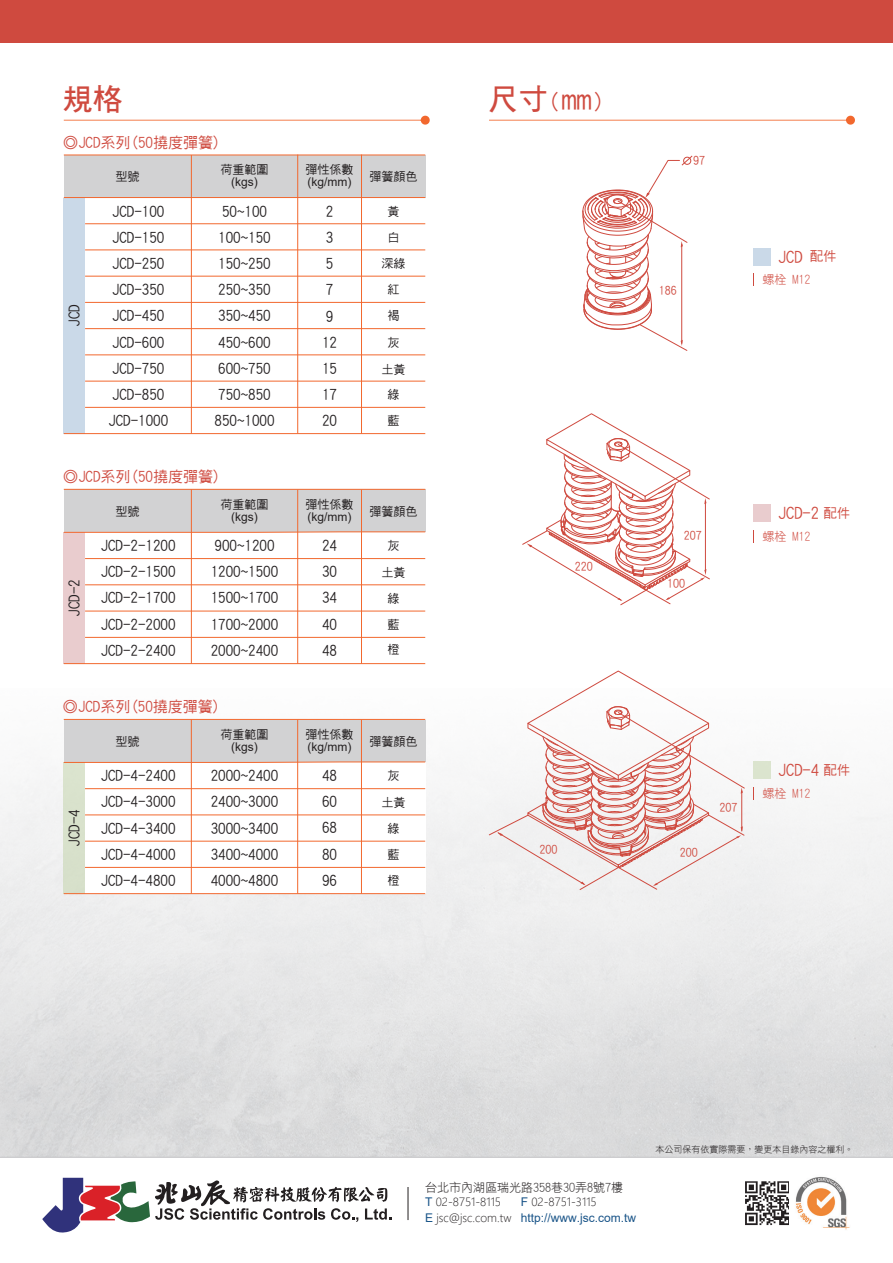
<style>
.page{position:relative;width:893px;height:1263px;background:#fff}
.page>*{position:absolute;margin:0;border:0;box-sizing:border-box;transform-origin:0 0}
.t1{font:30px "DF Hei Bd HK BF";color:#cf4a3f}
.t2{font:16.5px "DF Hei W5 WIN BF";color:#cf4a3f}
.t3{font:15px/26.2px "DF Hei W5 WIN BF";color:#231f20;text-align:justify}
.t4{font:15px "DF Hei W5 WIN BF";color:#cf4a3f}
.t5{font:12px/25.5px "DF Hei W5 WIN BF";color:#231f20}
.t6{font:12px "Arial";color:#195488}
.t7{font:12px "Arial";color:#231f20}
.t8{font:300 12px "Segoe UI";color:#231f20}
.t9{font:12px "DF Hei W5 WIN BF";color:#cf4a3f}
.t10{font:12px "DF Hei Lt HK BF";color:#231f20}
.t11{font:12px "DF Hei Lt HK BF";color:#cf4a3f}
.t12{font:9px "DF Hei Lt HK BF";color:#231f20}
.s1{font-family:"DF Hei W5 WIN BF";font-size:21px}
.s2{font-family:"DF Hei W5 WIN BF"}
.s3{font-size:13.5px}
.s4{font-family:"Arial";font-weight:400;color:#195488}
.s5{font-family:"Segoe UI";font-weight:300;color:#231f20}
</style>
<div class="page">
<img style="left:0;top:670px;width:893px;height:487px">
<div style="left:0;top:0;width:893px;height:43px;background:#cf4a3f"></div>
<svg style="left:42px;top:1178px;width:349px;height:55px"></svg>
<hr style="left:408px;top:1187px;width:1px;height:33px;background:#231f20">
<img style="left:745px;top:1181px;width:44px;height:45px">
<img style="left:795px;top:1177px;width:55px;height:53px">
<hr style="left:0;top:1157px;width:893px;height:1px;background:#c1c1c4">
<svg style="left:64px;top:116px;width:366px;height:9px"></svg>
<svg style="left:489px;top:116px;width:366px;height:9px"></svg>
<div style="left:64px;top:490px;width:361px;height:42px;background:#d2d2d3"></div>
<div style="left:64px;top:532px;width:21px;height:132px;background:#e9ccce"></div>
<hr style="left:64px;top:489px;width:361px;height:1px;background:#f2682e">
<hr style="left:85px;top:611px;width:340px;height:1px;background:#f2682e">
<hr style="left:64px;top:663px;width:361px;height:1px;background:#f2682e">
<hr style="left:85px;top:637px;width:340px;height:1px;background:#f2682e">
<hr style="left:85px;top:584px;width:340px;height:1px;background:#f2682e">
<hr style="left:85px;top:558px;width:340px;height:1px;background:#f2682e">
<hr style="left:361px;top:490px;width:1px;height:174px;background:#f2682e">
<hr style="left:297px;top:490px;width:1px;height:174px;background:#f2682e">
<hr style="left:191px;top:489px;width:1px;height:175px;background:#f2682e">
<svg style="left:63px;top:531px;width:363px;height:2px"></svg>
<div style="left:64px;top:720px;width:361px;height:42px;background:#d2d2d3"></div>
<div style="left:64px;top:762px;width:21px;height:131px;background:#d9e2cc"></div>
<hr style="left:64px;top:719px;width:361px;height:1px;background:#f2682e">
<div style="left:85px;top:762px;width:340px;height:132px;background:#fff"></div>
<hr style="left:85px;top:841px;width:340px;height:1px;background:#f2682e">
<hr style="left:64px;top:893px;width:361px;height:1px;background:#f2682e">
<hr style="left:85px;top:867px;width:340px;height:1px;background:#f2682e">
<hr style="left:85px;top:814px;width:340px;height:1px;background:#f2682e">
<hr style="left:85px;top:788px;width:340px;height:1px;background:#f2682e">
<hr style="left:361px;top:720px;width:1px;height:173px;background:#f2682e">
<hr style="left:297px;top:720px;width:1px;height:173px;background:#f2682e">
<hr style="left:191px;top:719px;width:1px;height:174px;background:#f2682e">
<svg style="left:63px;top:761px;width:363px;height:2px"></svg>
<div style="left:64px;top:198px;width:21px;height:236px;background:#cad9e8"></div>
<div style="left:64px;top:155px;width:361px;height:43px;background:#d2d2d3"></div>
<hr style="left:64px;top:155px;width:361px;height:1px;background:#f2682e">
<hr style="left:85px;top:407px;width:340px;height:1px;background:#f2682e">
<hr style="left:85px;top:381px;width:340px;height:1px;background:#f2682e">
<hr style="left:85px;top:354px;width:340px;height:1px;background:#f2682e">
<hr style="left:85px;top:328px;width:340px;height:1px;background:#f2682e">
<hr style="left:85px;top:302px;width:340px;height:1px;background:#f2682e">
<hr style="left:85px;top:276px;width:340px;height:1px;background:#f2682e">
<hr style="left:85px;top:250px;width:340px;height:1px;background:#f2682e">
<hr style="left:85px;top:223px;width:340px;height:1px;background:#f2682e">
<hr style="left:64px;top:197px;width:361px;height:1px;background:#f2682e">
<hr style="left:64px;top:433px;width:361px;height:1px;background:#f2682e">
<hr style="left:361px;top:155px;width:1px;height:279px;background:#f2682e">
<hr style="left:297px;top:155px;width:1px;height:279px;background:#f2682e">
<svg style="left:191px;top:154px;width:1px;height:279px"></svg>
<svg style="left:753px;top:274px;width:1px;height:12px"></svg>
<div style="left:753px;top:248px;width:17px;height:17px;background:#cad9e8"></div>
<svg style="left:753px;top:530px;width:1px;height:12px"></svg>
<div style="left:753px;top:505px;width:17px;height:17px;background:#e9ccce"></div>
<svg style="left:753px;top:787px;width:1px;height:12px"></svg>
<div style="left:753px;top:762px;width:17px;height:17px;background:#dbe4ce"></div>
<svg style="left:522px;top:413px;width:188px;height:192px"></svg>
<svg style="left:489px;top:671px;width:256px;height:219px"></svg>
<svg style="left:582px;top:155px;width:111px;height:196px"></svg>
<h1 class="t1" style="left:63px;top:84px;width:61px">規格</h1>
<h1 class="t1" style="left:488px;top:84px;width:119px">尺寸<span class="s1">(</span> <span class="s2">mm</span><span class="s1">)</span></h1>
<p class="t4" style="left:63px;top:135px;width:159px">◎JCD系列(50撓度彈簧)</p>
<p class="t3" style="left:61px;top:327px;width:24px;rotate:-90deg">JCD</p>
<p class="t5" style="left:116px;top:164px;width:25px">型號</p>
<p class="t3" style="left:108px;top:199px;width:61px;text-align:left">JCD-100<br>JCD-150<br>JCD-250<br>JCD-350<br>JCD-450<br>JCD-600<br>JCD-750<br>JCD-850<br>JCD-1000</p>
<p class="t5" style="left:221px;top:157px;width:49px">荷重範圍</p>
<p class="t7" style="left:231px;top:174px;width:28px">(kgs)</p>
<p class="t3" style="left:215px;top:199px;width:61px;text-align:center">50~100<br>100~150<br>150~250<br>250~350<br>350~450<br>450~600<br>600~750<br>750~850<br>850~1000</p>
<p class="t5" style="left:306px;top:157px;width:49px">彈性係數</p>
<p class="t7" style="left:308px;top:174px;width:45px">(kg/mm)</p>
<p class="t5" style="left:369px;top:164px;width:49px">彈簧顏色</p>
<p class="t3" style="left:326px;top:198px;width:9px">2</p>
<p class="t5" style="left:387px;top:199px;width:13px">黃</p>
<p class="t3" style="left:326px;top:224px;width:9px">3</p>
<p class="t5" style="left:387px;top:224px;width:13px">白</p>
<p class="t3" style="left:326px;top:250px;width:9px">5<br>7<br>9</p>
<p class="t5" style="left:381px;top:251px;width:25px">深綠</p>
<p class="t5" style="left:387px;top:276px;width:13px;line-height:26.2px">紅褐</p>
<p class="t3" style="left:322px;top:329px;width:16px">12</p>
<p class="t5" style="left:387px;top:329px;width:13px">灰</p>
<p class="t3" style="left:322px;top:355px;width:16px">15</p>
<p class="t5" style="left:381px;top:356px;width:25px">土黃</p>
<p class="t3" style="left:322px;top:381px;width:16px">17<br>20</p>
<p class="t5" style="left:387px;top:382px;width:13px">綠</p>
<p class="t5" style="left:387px;top:408px;width:13px">藍</p>
<p class="t4" style="left:63px;top:469px;width:159px">◎JCD系列(50撓度彈簧)</p>
<p class="t5" style="left:116px;top:498px;width:25px">型號</p>
<p class="t5" style="left:220px;top:491px;width:49px">荷重範圍</p>
<p class="t7" style="left:231px;top:509px;width:28px">(kgs)</p>
<p class="t5" style="left:306px;top:491px;width:49px">彈性係數</p>
<p class="t7" style="left:308px;top:509px;width:45px">(kg/mm)</p>
<p class="t3" style="left:61px;top:617px;width:39px;rotate:-90deg">JCD-2</p>
<p class="t3" style="left:211px;top:532px;width:69px;text-align:left">900~1200<br>1200~1500<br>1500~1700<br>1700~2000<br>2000~2400</p>
<p class="t3" style="left:101px;top:532px;width:76px">JCD-2-1200<br>JCD-2-1500<br>JCD-2-1700<br>JCD-2-2000<br>JCD-2-2400</p>
<p class="t3" style="left:322px;top:532px;width:16px">24</p>
<p class="t3" style="left:322px;top:558px;width:16px">30</p>
<p class="t3" style="left:322px;top:584px;width:16px">34<br>40<br>48</p>
<p class="t5" style="left:369px;top:498px;width:50px">彈簧顏色</p>
<p class="t5" style="left:387px;top:532px;width:13px">灰</p>
<p class="t5" style="left:381px;top:560px;width:25px">土黃</p>
<p class="t5" style="left:387px;top:586px;width:13px;text-align:justify">綠藍橙</p>
<p class="t4" style="left:63px;top:699px;width:159px">◎JCD系列(50撓度彈簧)</p>
<p class="t5" style="left:116px;top:728px;width:25px">型號</p>
<p class="t5" style="left:220px;top:721px;width:49px">荷重範圍</p>
<p class="t7" style="left:231px;top:739px;width:28px">(kgs)</p>
<p class="t5" style="left:306px;top:721px;width:49px">彈性係數</p>
<p class="t7" style="left:308px;top:739px;width:45px">(kg/mm)</p>
<p class="t5" style="left:369px;top:728px;width:50px">彈簧顏色</p>
<p class="t3" style="left:61px;top:847px;width:39px;rotate:-90deg">JCD-4</p>
<p class="t3" style="left:101px;top:762px;width:76px">JCD-4-2400<br>JCD-4-3000<br>JCD-4-3400<br>JCD-4-4000<br>JCD-4-4800</p>
<p class="t3" style="left:322px;top:762px;width:16px">48</p>
<p class="t3" style="left:211px;top:762px;width:69px">2000~2400<br>2400~3000<br>3000~3400<br>3400~4000<br>4000~4800</p>
<p class="t5" style="left:387px;top:763px;width:13px">灰</p>
<p class="t3" style="left:322px;top:788px;width:16px">60</p>
<p class="t5" style="left:381px;top:790px;width:25px">土黃</p>
<p class="t3" style="left:322px;top:814px;width:16px">68<br>80</p>
<p class="t5" style="left:387px;top:816px;width:13px">綠藍</p>
<p class="t3" style="left:322px;top:867px;width:16px">96</p>
<p class="t5" style="left:387px;top:868px;width:13px">橙</p>
<p class="t9" style="left:693px;top:155px;width:13px">97</p>
<p class="t9" style="left:659px;top:284px;width:19px">186</p>
<p class="t2" style="left:778px;top:248px;width:60px">JCD <span class="s3">配件</span></p>
<p class="t11" style="left:763px;top:274px;width:49px">螺栓 M12</p>
<p class="t9" style="left:575px;top:561px;width:19px">220</p>
<p class="t9" style="left:684px;top:529px;width:19px">207</p>
<p class="t9" style="left:667px;top:577px;width:19px">100</p>
<p class="t2" style="left:778px;top:505px;width:74px">JCD-2 <span class="s3">配件</span></p>
<p class="t11" style="left:763px;top:530px;width:49px">螺栓 M12</p>
<p class="t9" style="left:540px;top:843px;width:19px">200</p>
<p class="t9" style="left:680px;top:846px;width:19px">200</p>
<p class="t9" style="left:719px;top:801px;width:19px">207</p>
<p class="t2" style="left:778px;top:762px;width:74px">JCD-4 <span class="s3">配件</span></p>
<p class="t11" style="left:763px;top:787px;width:49px">螺栓 M12</p>
<p class="t10" style="left:425px;top:1181px;width:199px">台北市內湖區瑞光路358巷30弄8號7樓</p>
<p class="t8" style="left:425px;top:1191px;width:78px"><span class="s4">T</span> 02-8751-8115</p>
<p class="t8" style="left:521px;top:1191px;width:78px"><span class="s4">F</span> 02-8751-3115</p>
<p class="t6" style="left:425px;top:1210px;width:213px">E <span class="s5">jsc@jsc.com.tw</span> http://www.jsc.com.tw</p>
<p class="t12" style="left:656px;top:1145px;width:200px">本公司保有依實際需要，變更本目錄內容之權利。</p>
</div>
